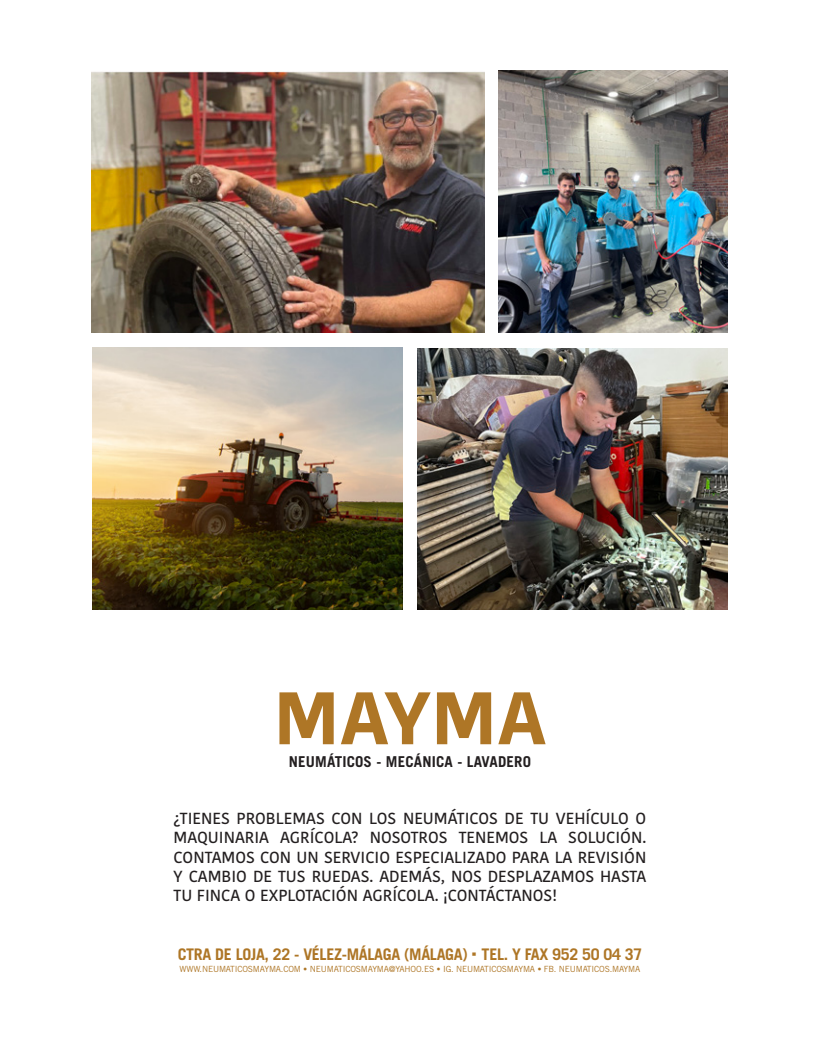
<style>
.page{position:relative;width:820px;height:1049px;background:#fff}
.page>*{position:absolute;margin:0;border:0;box-sizing:border-box;transform-origin:0 0}
.titular_publicidad{font:700 74px "Kohinoor Bangla";color:#ae7626}
.texto_publicidad{font:500 16px/19.2px "Kohinoor Bangla";color:#231f20;text-align:justify}
.texto_dirección_publicidad_bueno{font:700 16px "Trade Gothic LT Std";letter-spacing:-.02em;color:#ae7626}
.texto_publicidad-2{font:700 15px "Trade Gothic LT Std";letter-spacing:.01em;color:#231f20}
.texto_dirección_publicidad_bueno-2{font:8.5px "Trade Gothic LT Std";letter-spacing:-.02em;color:#ae7626}
.s1{font-family:"Arial";font-weight:900}
</style>
<div class="page">
<img style="left:92px;top:347px;width:311px;height:263px">
<img style="left:417px;top:348px;width:310px;height:262px">
<img style="left:498px;top:70px;width:229px;height:263px">
<img style="left:92px;top:71px;width:392px;height:262px">
<p class="titular_publicidad" style="left:273px;top:653px;width:275px">MAYMA</p>
<p class="texto_publicidad-2" style="left:289px;top:752px;width:243px">NEUMÁTICOS - MECÁNICA - LAVADERO</p>
<p class="texto_publicidad" style="left:173px;top:808px;width:474px">¿TIENES PROBLEMAS CON LOS NEUMÁTICOS DE TU VEHÍCULO O MAQUINARIA AGRÍCOLA? NOSOTROS TENEMOS LA SOLUCIÓN.<br>CONTAMOS CON UN SERVICIO ESPECIALIZADO PARA LA REVISIÓN Y CAMBIO DE TUS RUEDAS. ADEMÁS, NOS DESPLAZAMOS HASTA TU FINCA O EXPLOTACIÓN AGRÍCOLA. ¡CONTÁCTANOS!</p>
<p class="texto_dirección_publicidad_bueno" style="left:178px;top:944px;width:466px">CTRA DE LOJA, 22 - VÉLEZ-MÁLAGA (MÁLAGA) <span class="s1">∙</span> TEL. Y FAX 952 50 04 37</p>
<p class="texto_dirección_publicidad_bueno-2" style="left:179px;top:964px;width:462px">WWW.NEUMATICOSMAYMA.COM <span class="s1">•</span> NEUMATICOSMAYMA@YAHOO.ES <span class="s1">•</span> IG. NEUMATICOSMAYMA <span class="s1">•</span> FB. NEUMATICOS.MAYMA</p>
</div>
